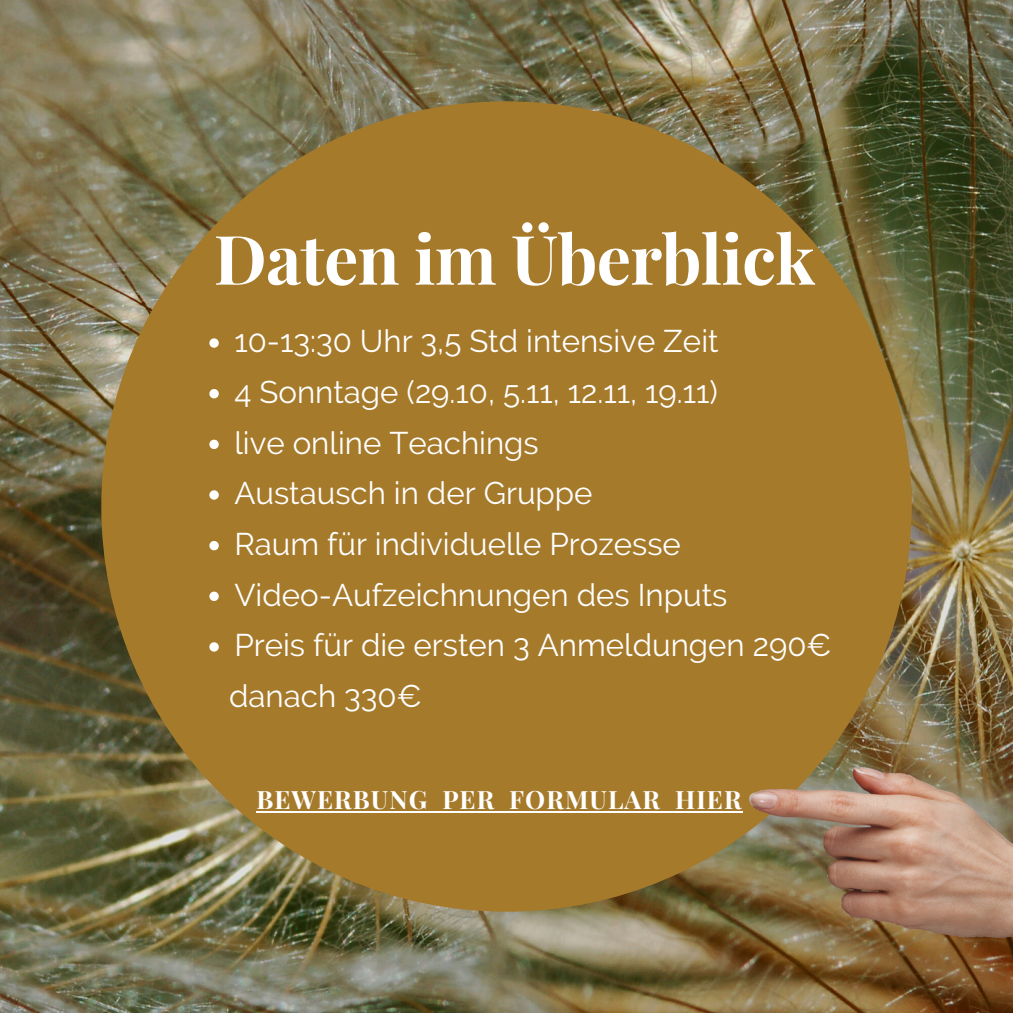
<style>
.page{position:relative;width:1013px;height:1013px;background:#fff}
.page>*{position:absolute;margin:0;border:0;box-sizing:border-box;transform-origin:0 0}
.t1{font:700 68.12px "Playfair Display";letter-spacing:-.01em;color:#fff}
.t2{font:31.25px "Raleway";color:#fff}
.t3{font:700 25.25px "Playfair Display";letter-spacing:.04em;color:#fff}
</style>
<div class="page">
<img style="left:0;top:0;width:1012px;height:1012px">
<div style="left:101px;top:101px;width:810px;height:810px;background:#a67a2b;border-radius:50%"></div>
<svg style="left:209px;top:338px;width:10px;height:10px"></svg>
<svg style="left:209px;top:389px;width:10px;height:9px"></svg>
<svg style="left:209px;top:439px;width:10px;height:10px"></svg>
<svg style="left:209px;top:490px;width:10px;height:9px"></svg>
<svg style="left:209px;top:541px;width:10px;height:9px"></svg>
<svg style="left:209px;top:591px;width:10px;height:10px"></svg>
<svg style="left:209px;top:642px;width:10px;height:9px"></svg>
<img style="left:749px;top:767px;width:263px;height:175px">
<hr style="left:256px;top:810px;width:172px;height:2px;background:#fff">
<svg style="left:428px;top:811px;width:14px;height:1px"></svg>
<hr style="left:442px;top:810px;width:53px;height:2px;background:#fff">
<svg style="left:495px;top:811px;width:14px;height:1px"></svg>
<hr style="left:509px;top:810px;width:152px;height:2px;background:#fff">
<svg style="left:661px;top:811px;width:14px;height:1px"></svg>
<hr style="left:675px;top:810px;width:67px;height:2px;background:#fff">
<p class="t1" style="left:214px;top:211px;width:603px">Daten im Überblick</p>
<p class="t2" style="left:234px;top:323px;width:485px">10-13:30 Uhr 3,5 Std intensive Zeit</p>
<p class="t2" style="left:234px;top:374px;width:485px">4 Sonntage (29.10, 5.11, 12.11, 19.11)</p>
<p class="t2" style="left:234px;top:424px;width:306px">live online Teachings</p>
<p class="t2" style="left:234px;top:475px;width:360px">Austausch in der Gruppe</p>
<p class="t2" style="left:234px;top:525px;width:448px">Raum für individuelle Prozesse</p>
<p class="t2" style="left:234px;top:576px;width:494px">Video-Aufzeichnungen des Inputs</p>
<p class="t2" style="left:234px;top:627px;width:598px">Preis für die ersten 3 Anmeldungen 290€</p>
<p class="t2" style="left:229px;top:677px;width:194px">danach 330€</p>
<p class="t3" style="left:256px;top:781px;width:486px">BEWERBUNG PER FORMULAR HIER</p>
</div>
